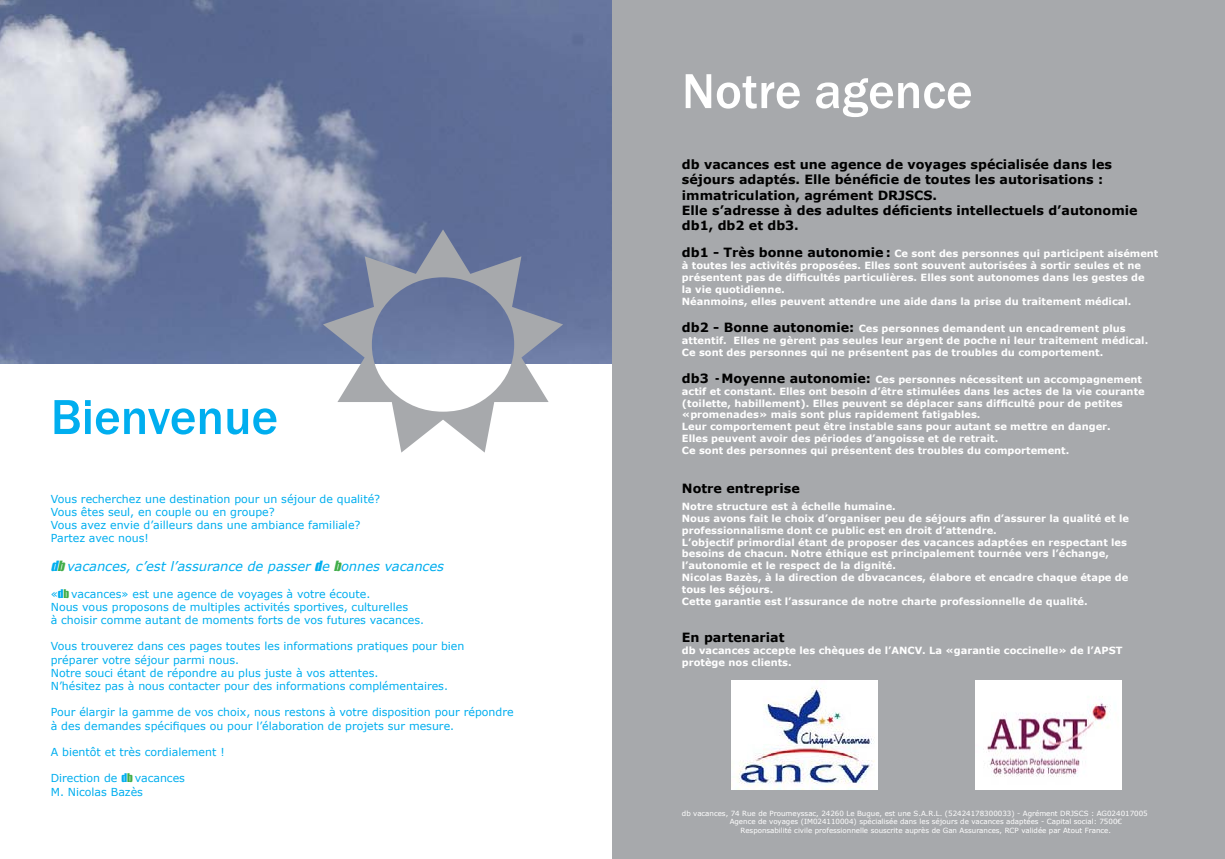
<style>
.page{position:relative;width:1225px;height:859px;background:#fff}
.page>*{position:absolute;margin:0;border:0;box-sizing:border-box;transform-origin:0 0}
.t1{font:500 50.9px "Franklin Gothic";color:#fff}
.t2{font:500 50.9px "Franklin Gothic";color:#00aeef}
.t3{font:italic 13px "Verdana";color:#00aeef}
.t4{font:700 12.7px/15.3px "Verdana";color:#000}
.t5{font:11px/13.2px "Verdana";color:#00aeef}
.t6{font:700 9.9px/11.9px "Verdana";color:#fff}
.t7{font:7.1px "Verdana";color:#fff}
.s1{font-family:"Impact"}
.s2{font-family:"Impact";color:#41ad49}
.s3{font-size:12.7px;color:#000}
.s4{font-family:"Impact";font-weight:400;font-size:12.7px;color:#000}
</style>
<div class="page">
<img style="left:0;top:0;width:612px;height:364px">
<div style="left:612px;top:0;width:613px;height:859px;background:#a7a9ac"></div>
<img style="left:731px;top:680px;width:146px;height:110px">
<img style="left:975px;top:680px;width:146px;height:109px">
<svg style="left:323px;top:226px;width:240px;height:138px;background:#6978a0"></svg>
<h1 class="t2" style="left:51px;top:386px;width:229px">Bienvenue</h1>
<p class="t5" style="left:51px;top:492px;width:331px">Vous recherchez une destination pour un séjour de qualité?<br>Vous êtes seul, en couple ou en groupe?<br>Vous avez envie d’ailleurs dans une ambiance familiale?<br>Partez avec nous!</p>
<h2 class="t3" style="left:51px;top:558px;width:398px"><span class="s1">d</span><span class="s2">b</span>vacances, c’est l’assurance de passer <span class="s1">d</span>e <span class="s2">b</span>onnes vacances</h2>
<p class="t5" style="left:51px;top:587px;width:375px">«<span class="s1">d</span><span class="s2">b</span> vacances» est une agence de voyages à votre écoute.<br>Nous vous proposons de multiples activités sportives, culturelles<br>à choisir comme autant de moments forts de vos futures vacances.</p>
<p class="t5" style="left:51px;top:640px;width:415px">Vous trouverez dans ces pages toutes les informations pratiques pour bien préparer votre séjour parmi nous.<br>Notre souci étant de répondre au plus juste à vos attentes.<br>N’hésitez pas à nous contacter pour des informations complémentaires.</p>
<p class="t5" style="left:51px;top:706px;width:464px">Pour élargir la gamme de vos choix, nous restons à votre disposition pour répondre à des demandes spécifiques ou pour l’élaboration de projets sur mesure.</p>
<p class="t5" style="left:51px;top:745px;width:175px">A bientôt et très cordialement !</p>
<p class="t5" style="left:51px;top:772px;width:136px">Direction de <span class="s1">d</span><span class="s2">b</span> vacances<br>M. Nicolas Bazès</p>
<h1 class="t1" style="left:682px;top:60px;width:292px">Notre agence</h1>
<p class="t4" style="left:682px;top:157px;width:457px">db vacances est une agence de voyages spécialisée dans les séjours adaptés. Elle bénéficie de toutes les autorisations : immatriculation, agrément DRJSCS.<br>Elle s’adresse à des adultes déficients intellectuels d’autonomie db1, db2 et db3.</p>
<p class="t6" style="left:682px;top:247px;width:478px"><span class="s3">db1 - Très bonne autonomie :</span> Ce sont des personnes qui participent aisément à toutes les activités proposées. Elles sont souvent autorisées à sortir seules et ne présentent pas de difficultés particulières. Elles sont autonomes dans les gestes de<br>la vie quotidienne.<br>Néanmoins, elles peuvent attendre une aide dans la prise du traitement médical.</p>
<p class="t6" style="left:682px;top:322px;width:468px"><span class="s3">db2 - Bonne autonomie:</span> Ces personnes demandent un encadrement plus attentif. Elles ne gèrent pas seules leur argent de poche ni leur traitement médical.<br>Ce sont des personnes qui ne présentent pas de troubles du comportement.</p>
<p class="t6" style="left:682px;top:373px;width:464px"><span class="s3">db3</span> <span class="s4">-</span> <span class="s3">Moyenne autonomie:</span> Ces personnes nécessitent un accompagnement actif et constant. Elles ont besoin d’être stimulées dans les actes de la vie courante (toilette, habillement). Elles peuvent se déplacer sans difficulté pour de petites «promenades» mais sont plus rapidement fatigables.<br>Leur comportement peut être instable sans pour autant se mettre en danger.<br>Elles peuvent avoir des périodes d’angoisse et de retrait.<br>Ce sont des personnes qui présentent des troubles du comportement.</p>
<p class="t4" style="left:682px;top:480px;width:120px">Notre entreprise</p>
<p class="t6" style="left:682px;top:500px;width:448px">Notre structure est à échelle humaine.<br>Nous avons fait le choix d’organiser peu de séjours afin d’assurer la qualité et le professionnalisme dont ce public est en droit d’attendre.<br>L’objectif primordial étant de proposer des vacances adaptées en respectant les besoins de chacun. Notre éthique est principalement tournée vers l’échange, l’autonomie et le respect de la dignité.<br>Nicolas Bazès, à la direction de dbvacances, élabore et encadre chaque étape de tous les séjours.<br>Cette garantie est l’assurance de notre charte professionnelle de qualité.</p>
<p class="t4" style="left:682px;top:630px;width:104px">En partenariat</p>
<p class="t6" style="left:682px;top:644px;width:442px">db vacances accepte les chèques de l’ANCV. La «garantie coccinelle» de l’APST protège nos clients.</p>
<p class="t7" style="left:682px;top:808px;width:467px">db vacances, 74 Rue de Proumeyssac, 24260 Le Bugue, est une S.A.R.L. (52424178300033) - Agrément DRJSCS : AG024017005</p>
<p class="t7" style="left:729px;top:817px;width:394px">Agence de voyages (IM024110004) spécialisée dans les séjours de vacances adaptées - Capital social: 7500€</p>
<p class="t7" style="left:740px;top:825px;width:372px">Responsabilité civile professionnelle souscrite auprès de Gan Assurances, RCP validée par Atout France.</p>
</div>
